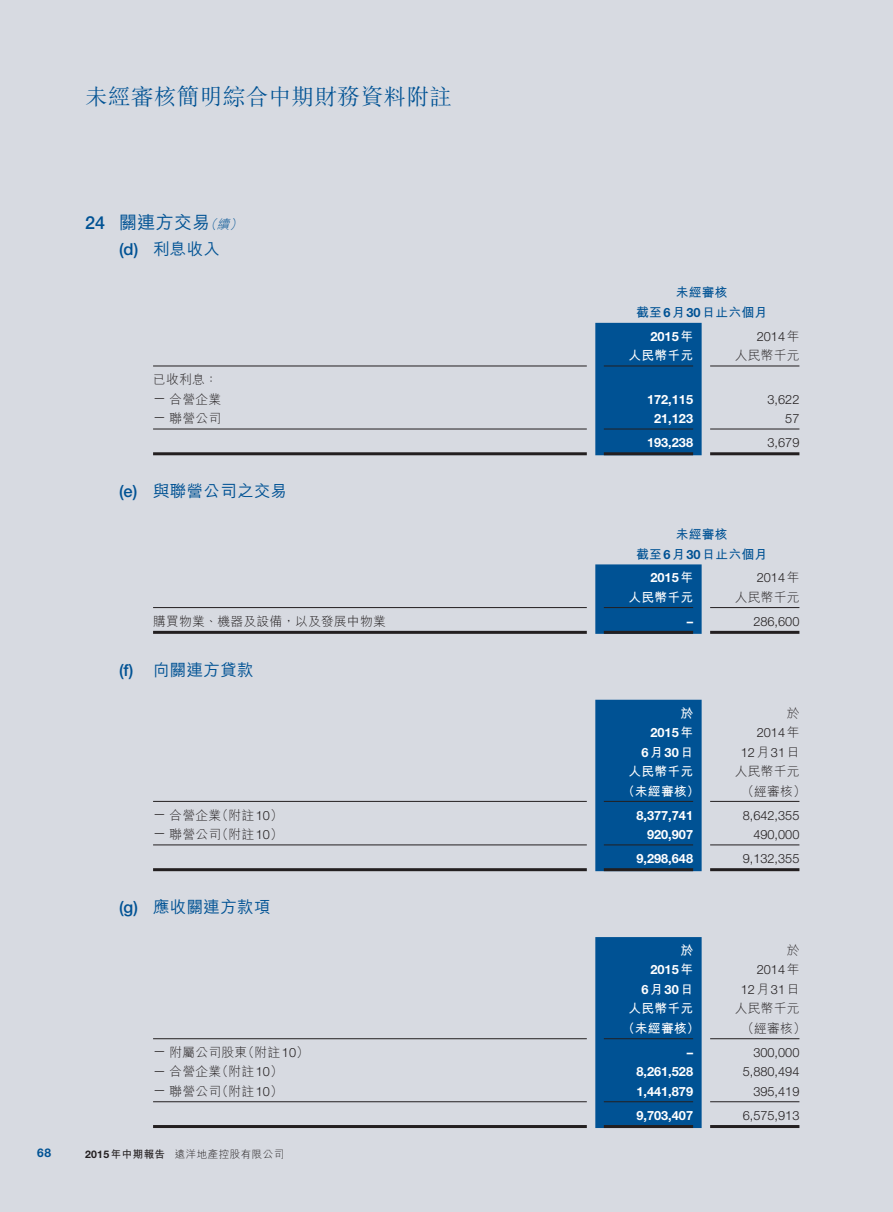
<style>
.page{position:relative;width:893px;height:1212px;background:#d7dae1}
.page>*{position:absolute;margin:0;border:0;box-sizing:border-box;transform-origin:0 0}
.t1{font:300 22.5px "M Sung HK";letter-spacing:.02em;color:#005294}
.t2{font:500 18px "M Hei HK";letter-spacing:.02em;color:#005294}
.t3{font:500 16.5px "M Hei HK";letter-spacing:.02em;color:#005294}
.t4{font:300 12.75px "M Hei HK";letter-spacing:.02em;color:#231f20}
.t5{font:300 12.75px/19.5px "Helvetica Neue LT Std";color:#231f20;text-align:right}
.t6{font:700 12.75px/19.5px "Helvetica Neue LT Std";color:#fff;text-align:right}
.t7{font:700 12.75px "M Hei HK";letter-spacing:.02em;color:#fff}
.t8{font:700 12.75px/19.5px "M Hei HK";letter-spacing:.02em;color:#005294;text-align:center}
.t9{font:700 12px "Helvetica Neue LT Std";color:#005294}
.t10{font:300 10.5px "M Hei HK";letter-spacing:.045em;color:#231f20}
.s1{font-family:"Helvetica Neue LT Std"}
.s2{font-weight:300;font-style:italic;font-size:12.75px}
.s3{font-family:"M Hei HK"}
.s4{font-family:"Helvetica Neue LT Std";font-weight:700}
.s5{font-weight:700}
</style>
<div class="page">
<div style="left:595px;top:323px;width:107px;height:132px;background:#005294"></div>
<hr style="left:153px;top:366px;width:434px;height:1px;background:#231f20">
<hr style="left:604px;top:366px;width:89px;height:1px;background:#231f20">
<hr style="left:710px;top:366px;width:89px;height:1px;background:#231f20">
<hr style="left:153px;top:429px;width:434px;height:1px;background:#231f20">
<hr style="left:604px;top:429px;width:89px;height:1px;background:#231f20">
<hr style="left:710px;top:429px;width:89px;height:1px;background:#231f20">
<hr style="left:153px;top:452px;width:434px;height:3px;background:#231f20">
<hr style="left:604px;top:452px;width:89px;height:3px;background:#231f20">
<hr style="left:710px;top:452px;width:89px;height:3px;background:#231f20">
<div style="left:595px;top:564px;width:107px;height:70px;background:#005294"></div>
<hr style="left:153px;top:607px;width:434px;height:1px;background:#231f20">
<hr style="left:604px;top:607px;width:89px;height:1px;background:#231f20">
<hr style="left:710px;top:607px;width:89px;height:1px;background:#231f20">
<hr style="left:153px;top:631px;width:434px;height:3px;background:#231f20">
<hr style="left:604px;top:631px;width:89px;height:3px;background:#231f20">
<hr style="left:710px;top:631px;width:89px;height:3px;background:#231f20">
<div style="left:595px;top:700px;width:107px;height:171px;background:#005294"></div>
<hr style="left:153px;top:801px;width:434px;height:1px;background:#231f20">
<hr style="left:604px;top:801px;width:89px;height:1px;background:#231f20">
<hr style="left:710px;top:801px;width:89px;height:1px;background:#231f20">
<hr style="left:153px;top:844px;width:434px;height:1px;background:#231f20">
<hr style="left:604px;top:844px;width:89px;height:1px;background:#231f20">
<hr style="left:710px;top:844px;width:89px;height:1px;background:#231f20">
<hr style="left:153px;top:868px;width:434px;height:3px;background:#231f20">
<hr style="left:604px;top:868px;width:89px;height:3px;background:#231f20">
<hr style="left:710px;top:868px;width:89px;height:3px;background:#231f20">
<div style="left:595px;top:937px;width:107px;height:191px;background:#005294"></div>
<hr style="left:153px;top:1038px;width:434px;height:1px;background:#231f20">
<hr style="left:604px;top:1038px;width:89px;height:1px;background:#231f20">
<hr style="left:710px;top:1038px;width:89px;height:1px;background:#231f20">
<hr style="left:153px;top:1101px;width:434px;height:1px;background:#231f20">
<hr style="left:604px;top:1101px;width:89px;height:1px;background:#231f20">
<hr style="left:710px;top:1101px;width:89px;height:1px;background:#231f20">
<hr style="left:153px;top:1125px;width:434px;height:3px;background:#231f20">
<hr style="left:604px;top:1125px;width:89px;height:3px;background:#231f20">
<hr style="left:710px;top:1125px;width:89px;height:3px;background:#231f20">
<p class="t1" style="left:85px;top:81px;width:368px">未經審核簡明綜合中期財務資料附註</p>
<p class="t2" style="left:85px;top:209px;width:162px"><span class="s1">24</span> 關連方交易<span class="s2">（續）</span></p>
<p class="t3" style="left:119px;top:237px;width:103px"><span class="s1">(d)</span> 利息收入</p>
<p class="t8" style="left:636px;top:282px;width:132px">未經審核<br>截至<span class="s1">6</span>月<span class="s1">30</span>日止六個月</p>
<p class="t6" style="left:650px;top:326px;width:44px">2015<span class="s3">年</span></p>
<p class="t5" style="left:757px;top:326px;width:44px">2014<span class="s3">年</span></p>
<p class="t7" style="left:628px;top:346px;width:66px">人民幣千元</p>
<p class="t4" style="left:735px;top:349px;width:66px">人民幣千元</p>
<p class="t4" style="left:153px;top:373px;width:66px">已收利息：</p>
<p class="t4" style="left:153px;top:392px;width:70px"><sup>—</sup> 合營企業</p>
<p class="t6" style="left:647px;top:389px;width:48px">172,115</p>
<p class="t5" style="left:767px;top:389px;width:33px">3,622</p>
<p class="t4" style="left:153px;top:412px;width:70px"><span class="s1">—</span> 聯營公司</p>
<p class="t6" style="left:654px;top:409px;width:40px">21,123</p>
<p class="t5" style="left:785px;top:409px;width:16px">57</p>
<p class="t6" style="left:647px;top:433px;width:48px">193,238</p>
<p class="t5" style="left:767px;top:433px;width:33px">3,679</p>
<p class="t3" style="left:119px;top:479px;width:170px"><span class="s1">(e)</span> 與聯營公司之交易</p>
<p class="t8" style="left:636px;top:523px;width:132px">未經審核<br>截至<span class="s1">6</span>月<span class="s1">30</span>日止六個月</p>
<p class="t6" style="left:650px;top:568px;width:44px">2015<span class="s3">年</span></p>
<p class="t5" style="left:757px;top:568px;width:44px">2014<span class="s3">年</span></p>
<p class="t7" style="left:628px;top:588px;width:66px">人民幣千元</p>
<p class="t4" style="left:735px;top:591px;width:66px">人民幣千元</p>
<p class="t4" style="left:153px;top:615px;width:234px">購買物業、機器及設備，以及發展中物業</p>
<p class="t6" style="left:687px;top:611px;width:8px">–</p>
<p class="t5" style="left:753px;top:611px;width:48px">286,600</p>
<p class="t3" style="left:119px;top:657px;width:136px"><span class="s1">(f)</span> 向關連方貸款</p>
<p class="t7" style="left:680px;top:704px;width:14px">於</p>
<p class="t4" style="left:787px;top:706px;width:14px">於</p>
<p class="t6" style="left:642px;top:722px;width:53px">2015<span class="s3">年<br></span>6<span class="s3">月</span>30<span class="s3">日</span></p>
<p class="t5" style="left:741px;top:722px;width:60px">2014<span class="s3">年<br></span>12<span class="s3">月</span>31<span class="s3">日</span></p>
<p class="t7" style="left:628px;top:762px;width:66px">人民幣千元</p>
<p class="t4" style="left:735px;top:765px;width:66px">人民幣千元</p>
<p class="t7" style="left:622px;top:782px;width:79px">（未經審核）</p>
<p class="t4" style="left:741px;top:784px;width:66px">（經審核）</p>
<p class="t4" style="left:153px;top:808px;width:131px"><span class="s1">—</span> 合營企業（附註<span class="s1">10</span>）</p>
<p class="t6" style="left:636px;top:805px;width:58px">8,377,741</p>
<p class="t5" style="left:743px;top:805px;width:58px">8,642,355</p>
<p class="t4" style="left:153px;top:828px;width:131px"><span class="s1">—</span> 聯營公司（附註<span class="s1">10</span>）</p>
<p class="t6" style="left:647px;top:824px;width:48px">920,907</p>
<p class="t5" style="left:753px;top:824px;width:48px">490,000</p>
<p class="t6" style="left:636px;top:848px;width:58px">9,298,648</p>
<p class="t5" style="left:743px;top:848px;width:58px">9,132,355</p>
<p class="t3" style="left:119px;top:895px;width:153px"><span class="s1">(g)</span> 應收關連方款項</p>
<p class="t7" style="left:680px;top:941px;width:14px">於</p>
<p class="t4" style="left:787px;top:944px;width:14px">於</p>
<p class="t6" style="left:642px;top:960px;width:53px">2015<span class="s3">年<br></span>6<span class="s3">月</span>30<span class="s3">日</span></p>
<p class="t5" style="left:741px;top:960px;width:60px">2014<span class="s3">年<br></span>12<span class="s3">月</span>31<span class="s3">日</span></p>
<p class="t7" style="left:628px;top:999px;width:66px">人民幣千元</p>
<p class="t4" style="left:735px;top:1002px;width:66px">人民幣千元</p>
<p class="t7" style="left:622px;top:1019px;width:79px">（未經審核）</p>
<p class="t4" style="left:741px;top:1022px;width:66px">（經審核）</p>
<p class="t4" style="left:153px;top:1046px;width:157px"><sup>—</sup> 附屬公司股東（附註<span class="s1">10</span>）</p>
<p class="t6" style="left:687px;top:1042px;width:8px">–</p>
<p class="t5" style="left:753px;top:1042px;width:48px">300,000</p>
<p class="t4" style="left:153px;top:1065px;width:131px"><sup>—</sup> 合營企業（附註<span class="s1">10</span>）</p>
<p class="t6" style="left:636px;top:1062px;width:58px">8,261,528</p>
<p class="t5" style="left:743px;top:1062px;width:58px">5,880,494</p>
<p class="t4" style="left:153px;top:1085px;width:131px"><sup>—</sup> 聯營公司（附註<span class="s1">10</span>）</p>
<p class="t6" style="left:636px;top:1081px;width:58px">1,441,879</p>
<p class="t5" style="left:753px;top:1081px;width:48px">395,419</p>
<p class="t6" style="left:636px;top:1105px;width:58px">9,703,407</p>
<p class="t5" style="left:743px;top:1105px;width:58px">6,575,913</p>
<p class="t9" style="left:37px;top:1145px;width:15px">68</p>
<p class="t10" style="left:85px;top:1148px;width:201px"><span class="s4">2015</span><span class="s5">年中期報告</span> 遠洋地產控股有限公司</p>
</div>
